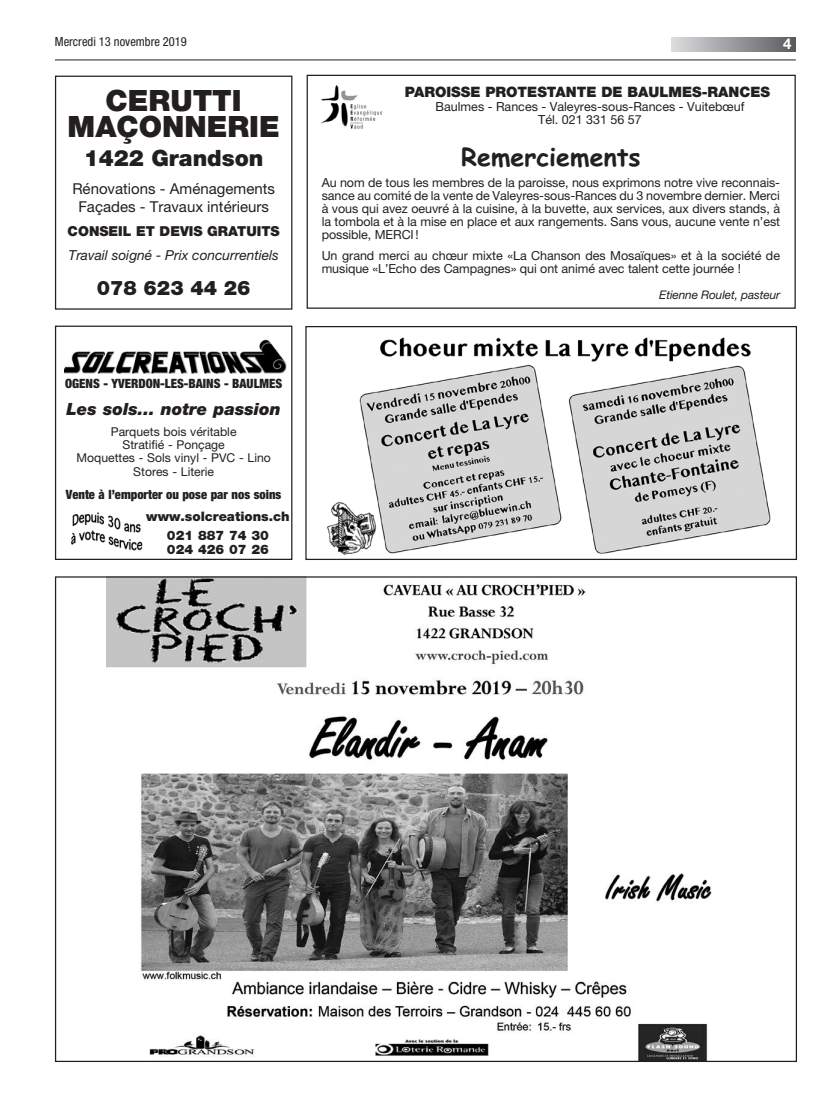
<style>
.page{position:relative;width:833px;height:1117px;background:#fff}
.page>*{position:absolute;margin:0;border:0;box-sizing:border-box;transform-origin:0 0}
.t1{font:900 29.38px/26.2px "Helvetica Neue LT Pro";color:#231f20;text-align:center}
.t2{font:700 25px "Comic Sans MS";color:#231f20}
.t3{font:900 22.5px "Helvetica Neue LT Pro";color:#231f20}
.t4{font:900 20px "Helvetica Neue LT Pro";color:#231f20}
.t5{font:italic 900 16.88px "Helvetica Neue LT Pro";color:#231f20}
.t6{font:15px/18px "Helvetica Neue LT Pro";color:#231f20;text-align:center}
.t7{font:700 15px "Helvetica Neue LT Pro";color:#fff}
.t8{font:900 14.38px "Helvetica Neue LT Pro";color:#231f20}
.t9{font:italic 13.75px "Helvetica Neue LT Pro";color:#231f20}
.t10{font:900 13.75px "Helvetica Neue LT Pro";color:#231f20}
.t11{font:900 13.12px/18.1px "Helvetica Neue LT Pro";color:#231f20;text-align:center}
.t12{font:900 condensed 12.75px "Helvetica Neue LT Pro";color:#231f20}
.t13{font:12.5px/13.1px "Helvetica Neue LT Pro";letter-spacing:-.005em;color:#231f20;text-align:center}
.t14{font:condensed 12.5px "Helvetica Neue LT Pro";color:#231f20}
.t15{font:12.25px/13.4px "Helvetica Neue LT Pro";color:#231f20;text-align:center}
.t16{font:italic 11.88px "Helvetica Neue LT Pro";letter-spacing:-.01em;color:#231f20}
</style>
<div class="page">
<svg style="left:671px;top:37px;width:124px;height:14px;background:#9a9c9f"></svg>
<hr style="left:55px;top:60px;width:740px;height:1px;background:#231f20">
<div style="left:55px;top:76px;width:237px;height:233px;border:1px solid #231f20"></div>
<img style="left:64px;top:339px;width:223px;height:35px">
<div style="left:55px;top:325px;width:237px;height:235px;border:1px solid #231f20"></div>
<img style="left:71px;top:512px;width:72px;height:38px">
<img style="left:327px;top:337px;width:444px;height:218px">
<div style="left:305px;top:326px;width:492px;height:234px;border:1px solid #231f20"></div>
<img style="left:107px;top:578px;width:605px;height:481px">
<div style="left:306px;top:75px;width:489px;height:234px;border:1px solid #231f20"></div>
<img style="left:321px;top:85px;width:61px;height:44px">
<p class="t14" style="left:55px;top:34px;width:133px">Mercredi 13 novembre 2019</p>
<p class="t7" style="left:783px;top:35px;width:10px">4</p>
<h1 class="t1" style="left:68px;top:87px;width:214px">CERUTTI<br>MAÇONNERIE</h1>
<h3 class="t3" style="left:84px;top:144px;width:181px">1422 Grandson</h3>
<p class="t6" style="left:72px;top:179px;width:204px">Rénovations - Aménagements<br>Façades - Travaux intérieurs</p>
<p class="t10" style="left:68px;top:223px;width:214px">CONSEIL ET DEVIS GRATUITS</p>
<p class="t9" style="left:68px;top:247px;width:212px">Travail soigné - Prix concurrentiels</p>
<h3 class="t4" style="left:97px;top:276px;width:155px">078 623 44 26</h3>
<p class="t12" style="left:65px;top:375px;width:219px">OGENS - YVERDON-LES-BAINS - BAULMES</p>
<h3 class="t5" style="left:66px;top:399px;width:216px">Les sols... notre passion</h3>
<p class="t15" style="left:76px;top:424px;width:196px">Parquets bois véritable<br>Stratifié - Ponçage<br>Moquettes - Sols vinyl - PVC - Lino<br>Stores - Literie</p>
<p class="t12" style="left:66px;top:486px;width:217px">Vente à l’emporter ou pose par nos soins</p>
<p class="t11" style="left:146px;top:507px;width:145px">www.solcreations.ch<br>021 887 74 30</p>
<p class="t11" style="left:167px;top:540px;width:104px">024 426 07 26</p>
<p class="t8" style="left:405px;top:83px;width:367px">PAROISSE PROTESTANTE DE BAULMES-RANCES</p>
<p class="t13" style="left:435px;top:99px;width:310px;line-height:13.8px">Baulmes - Rances - Valeyres-sous-Rances - Vuitebœuf<br>Tél. 021 331 56 57</p>
<h2 class="t2" style="left:461px;top:143px;width:181px">Remerciements</h2>
<p class="t13" style="left:322px;top:175px;width:460px;text-align:justify">Au nom de tous les membres de la paroisse, nous exprimons notre vive reconnais&shy;sance au comité de la vente de Valeyres-sous-Rances du 3 novembre dernier. Merci à vous qui avez oeuvré à la cuisine, à la buvette, aux services, aux divers stands, à la tombola et à la mise en place et aux rangements. Sans vous, aucune vente n’est possible, MERCI!</p>
<p class="t13" style="left:322px;top:248px;width:460px;text-align:left">Un grand merci au choeur mixte «La Chanson des Mosaïques» et à la société de musique «L’Echo des Campagnes» qui ont animé avec talent cette journée !</p>
<p class="t16" style="left:659px;top:287px;width:122px">Etienne Roulet, pasteur</p>
</div>
